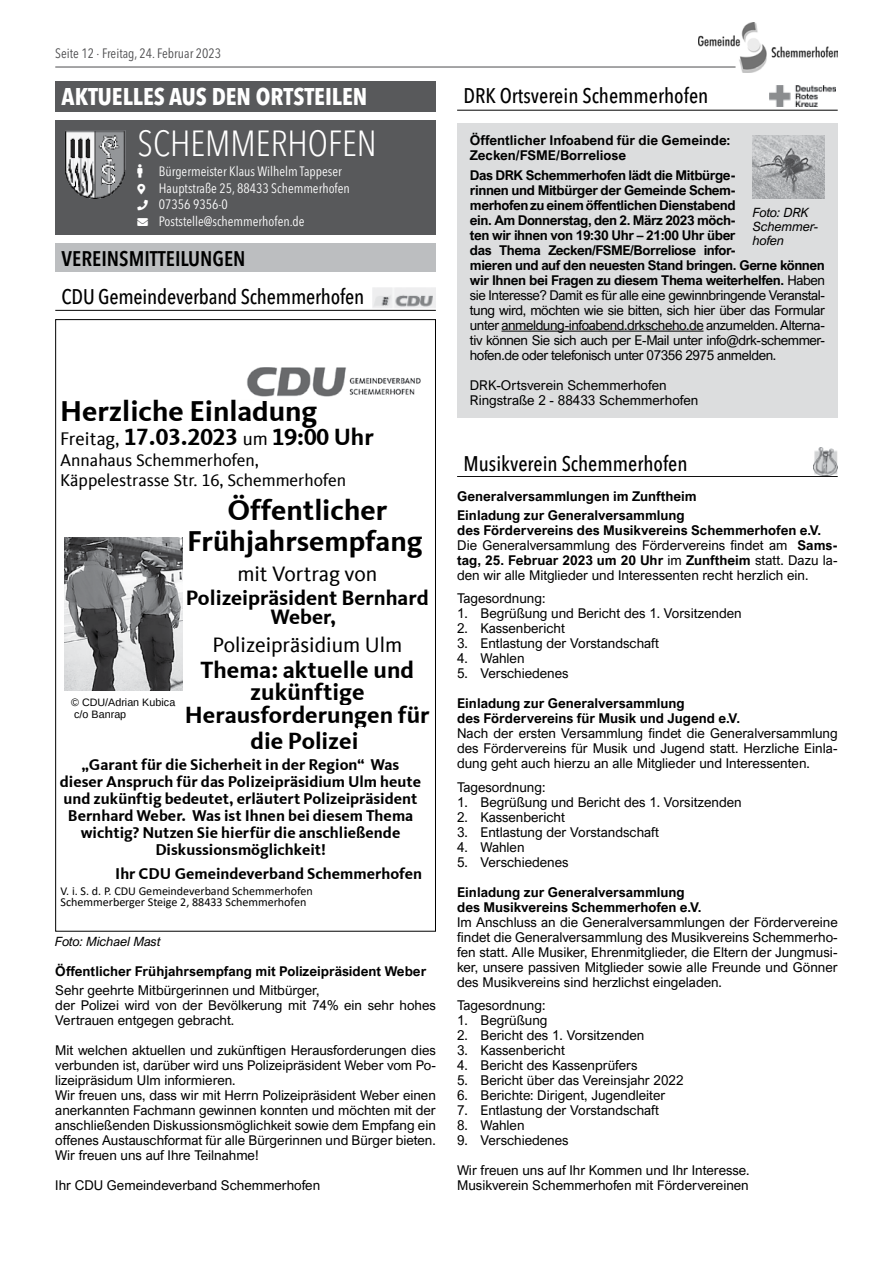
<style>
.page{position:relative;width:893px;height:1263px;background:#fff}
.page>*{position:absolute;margin:0;border:0;box-sizing:border-box;transform-origin:0 0}
.t1{font:300 condensed 36px "Avenir Next W1 G";color:#fff}
.t2{font:700 29.55px/30.9px "CDU Kievit Tab";color:#000;text-align:center}
.t3{font:700 24.15px/22.4px "CDU Kievit Tab";color:#000;text-align:center}
.t4{font:700 condensed 24px "Avenir Next W1 G";color:#fff}
.t5{font:21.45px "CDU Kievit Tab";letter-spacing:-.005em;color:#000}
.t6{font:700 21.45px/19.8px "CDU Kievit Tab";color:#000;text-align:center}
.t7{font:500 condensed 21px "Avenir Next W1 G";color:#000}
.t8{font:21px "Avenir Next W1 G Cn Demi";color:#000}
.t9{font:17.4px/19.8px "CDU Kievit Tab";color:#000}
.t10{font:700 16.05px/17px "CDU Kievit Tab";color:#000;text-align:center}
.t11{font:13.5px/15px "Arial Nova";color:#000}
.t12{font:700 13.5px/15px "Arial Nova";letter-spacing:-.015em;color:#000}
.t13{font:condensed 13.5px/16.5px "Avenir Next W1 G";color:#fff}
.t14{font:condensed 13.5px "Avenir Next W1 G";color:#4d4d4f}
.t15{font:italic 12.75px/14.2px "Arial Nova";color:#000}
.t16{font:12.15px/10.9px "Calibri";letter-spacing:-.005em;color:#000}
.t17{font:10.8px/12.1px "Liberation Sans";color:#000}
.s1{font-weight:400;font-size:18.75px}
.s2{font-weight:400}
.s3{font-weight:700}
</style>
<div class="page">
<img style="left:699px;top:23px;width:139px;height:49px">
<hr style="left:55px;top:67px;width:680px;height:1px;background:#4d4d4f">
<div style="left:55px;top:81px;width:381px;height:31px;background:#58595b"></div>
<div style="left:55px;top:120px;width:381px;height:115px;background:#58595b"></div>
<img style="left:65px;top:130px;width:61px;height:69px">
<div style="left:55px;top:244px;width:381px;height:28px;background:#bcbec0"></div>
<hr style="left:55px;top:310px;width:381px;height:1px;background:#000">
<img style="left:372px;top:287px;width:64px;height:21px">
<img style="left:65px;top:538px;width:118px;height:152px">
<img style="left:247px;top:367px;width:174px;height:30px">
<hr style="left:457px;top:110px;width:381px;height:1px;background:#000">
<img style="left:770px;top:85px;width:66px;height:21px">
<div style="left:457px;top:123px;width:381px;height:294px;background:#dcddde"></div>
<hr style="left:501px;top:331px;width:202px;height:1px;background:#000">
<img style="left:753px;top:136px;width:72px;height:63px">
<hr style="left:457px;top:476px;width:381px;height:1px;background:#000">
<img style="left:813px;top:447px;width:25px;height:28px">
<p class="t14" style="left:55px;top:42px;width:168px">Seite 12 · Freitag, 24. Februar 2023</p>
<h3 class="t4" style="left:62px;top:78px;width:307px">AKTUELLES AUS DEN ORTSTEILEN</h3>
<h1 class="t1" style="left:138px;top:114px;width:241px">SCHEMMERHOFEN</h1>
<p class="t13" style="left:159px;top:162px;width:193px;text-indent:-21px">♂ Bürgermeister Klaus Wilhelm Tappeser<br>Hauptstraße 25, 88433 Schemmerhofen<br>07356 9356-0<br>Poststelle@schemmerhofen.de</p>
<h3 class="t8" style="left:62px;top:242px;width:185px">VEREINSMITTEILUNGEN</h3>
<h3 class="t7" style="left:62px;top:280px;width:304px">CDU Gemeindeverband Schemmerhofen</h3>
<h2 class="t2" style="left:60px;top:396px;width:259px">Herzliche Einladung</h2>
<h3 class="t3" style="left:60px;top:426px;width:315px"><span class="s1">Freitag,</span> 17.03.2023 <span class="s1">um</span> 19:00 Uhr</h3>
<p class="t9" style="left:60px;top:452px;width:288px">Annahaus Schemmerhofen,<br>Käppelestrasse Str. 16, Schemmerhofen</p>
<p class="t17" style="left:71px;top:697px;width:106px">© CDU/Adrian Kubica c/o Banrap</p>
<h2 class="t2" style="left:187px;top:496px;width:237px">Öffentlicher<br>Frühjahrsempfang</h2>
<h3 class="t5" style="left:237px;top:565px;width:141px">mit Vortrag von</h3>
<h3 class="t6" style="left:186px;top:588px;width:244px">Polizeipräsident Bernhard<br>Weber,</h3>
<h3 class="t5" style="left:212px;top:636px;width:191px">Polizeipräsidium Ulm</h3>
<h3 class="t3" style="left:185px;top:659px;width:246px">Thema: aktuelle und zukünftige<br>Herausforderungen für</h3>
<h3 class="t3" style="left:250px;top:730px;width:109px">die Polizei</h3>
<p class="t10" style="left:60px;top:757px;width:363px">„Garant für die Sicherheit in der Region“ Was dieser Anspruch für das Polizeipräsidium Ulm heute und zukünftig bedeutet, erläutert Polizeipräsident Bernhard Weber. Was ist Ihnen bei diesem Thema wichtig? Nutzen Sie hierfür die anschließende Diskussionsmöglichkeit!</p>
<p class="t10" style="left:115px;top:866px;width:308px">Ihr CDU Gemeindeverband Schemmerhofen</p>
<p class="t16" style="left:61px;top:886px;width:254px">V. i. S. d. P. CDU Gemeindeverband Schemmerhofen<br>Schemmerberger Steige 2, 88433 Schemmerhofen</p>
<p class="t15" style="left:55px;top:934px;width:107px">Foto: Michael Mast</p>
<p class="t12" style="left:55px;top:963px;width:372px">Öffentlicher Frühjahrsempfang mit Polizeipräsident Weber</p>
<p class="t11" style="left:55px;top:983px;width:382px">Sehr geehrte Mitbürgerinnen und Mitbürger,<br>der Polizei wird von der Bevölkerung mit 74% ein sehr hohes<br>Vertrauen entgegen gebracht.</p>
<p class="t11" style="left:55px;top:1043px;width:382px">Mit welchen aktuellen und zukünftigen Herausforderungen dies verbunden ist, darüber wird uns Polizeipräsident Weber vom Po&shy;lizeipräsidum Ulm informieren.<br>Wir freuen uns, dass wir mit Herrn Polizeipräsident Weber einen anerkannten Fachmann gewinnen konnten und möchten mit der anschließenden Diskussionsmöglichkeit sowie dem Empfang ein offenes Austauschformat für alle Bürgerinnen und Bürger bieten.<br>Wir freuen uns auf Ihre Teilnahme!</p>
<p class="t11" style="left:55px;top:1178px;width:266px">Ihr CDU Gemeindeverband Schemmerhofen</p>
<h3 class="t7" style="left:464px;top:79px;width:246px">DRK Ortsverein Schemmerhofen</h3>
<p class="t12" style="left:470px;top:133px;width:262px">Öffentlicher Infoabend für die Gemeinde:<br>Zecken/FSME/Borreliose</p>
<p class="t12" style="left:470px;top:167px;width:357px">Das DRK Schemmerhofen lädt die Mitbürge-<br>rinnen und Mitbürger der Gemeinde Schem-<br>merhofen zu einem öffentlichen Dienstabend<br>ein. Am Donnerstag, den 2. März 2023 möch-<br>ten wir ihnen von 19:30 Uhr – 21:00 Uhr über<br>das Thema Zecken/FSME/Borreliose infor-<br>mieren und auf den neuesten Stand bringen. Gerne können wir Ihnen bei Fragen zu diesem Thema weiterhelfen. <span class="s2">Haben sie Interesse? Damit es für alle eine gewinnbringende Veranstal&shy;tung wird, möchten wie sie bitten, sich hier über das Formular unter anmeldung-infoabend.drkscheho.de anzumelden. Alterna&shy;tiv können Sie sich auch per E-Mail unter info@drk-schemmer&shy;hofen.de oder telefonisch unter 07356 2975 anmelden.</span></p>
<p class="t11" style="left:470px;top:377px;width:230px">DRK-Ortsverein Schemmerhofen<br>Ringstraße 2 - 88433 Schemmerhofen</p>
<p class="t15" style="left:753px;top:205px;width:67px">Foto: DRK<br>Schemmer&shy;hofen</p>
<h3 class="t7" style="left:463px;top:446px;width:226px">Musikverein Schemmerhofen</h3>
<p class="t12" style="left:457px;top:486px;width:241px;line-height:19.2px">Generalversammlungen im Zunftheim<br>Einladung zur Generalversammlung</p>
<p class="t11" style="left:457px;top:522px;width:382px"><span class="s3">des Fördervereins des Musikvereins Schemmerhofen e.V.<br></span>Die Generalversammlung des Fördervereins findet am <span class="s3">Sams&shy;tag, 25. Februar 2023 um 20 Uhr</span> im <span class="s3">Zunftheim</span> statt. Dazu la&shy;den wir alle Mitglieder und Interessenten recht herzlich ein.</p>
<p class="t11" style="left:457px;top:591px;width:90px">Tagesordnung:</p>
<p class="t11" style="left:457px;top:606px;width:286px">1. Begrüßung und Bericht des 1. Vorsitzenden</p>
<p class="t11" style="left:457px;top:621px;width:109px">2. Kassenbericht</p>
<p class="t11" style="left:457px;top:636px;width:203px">3. Entlastung der Vorstandschaft</p>
<p class="t11" style="left:457px;top:651px;width:69px">4. Wahlen</p>
<p class="t11" style="left:457px;top:666px;width:113px">5. Verschiedenes</p>
<p class="t12" style="left:457px;top:696px;width:284px">Einladung zur Generalversammlung<br>des Fördervereins für Musik und Jugend e.V.</p>
<p class="t11" style="left:457px;top:726px;width:382px;text-align:justify">Nach der ersten Versammlung findet die Generalversammlung des Fördervereins für Musik und Jugend statt. Herzliche Einla&shy;dung geht auch hierzu an alle Mitglieder und Interessenten.</p>
<p class="t11" style="left:457px;top:779px;width:90px">Tagesordnung:</p>
<p class="t11" style="left:457px;top:794px;width:286px">1. Begrüßung und Bericht des 1. Vorsitzenden</p>
<p class="t11" style="left:457px;top:809px;width:109px">2. Kassenbericht</p>
<p class="t11" style="left:457px;top:824px;width:203px">3. Entlastung der Vorstandschaft</p>
<p class="t11" style="left:457px;top:839px;width:69px">4. Wahlen</p>
<p class="t11" style="left:457px;top:854px;width:113px">5. Verschiedenes</p>
<p class="t12" style="left:457px;top:884px;width:246px">Einladung zur Generalversammlung des Musikvereins Schemmerhofen e.V.</p>
<p class="t11" style="left:457px;top:914px;width:382px;text-align:justify">Im Anschluss an die Generalversammlungen der Fördervereine findet die Generalversammlung des Musikvereins Schemmerho&shy;fen statt. Alle Musiker, Ehrenmitglieder, die Eltern der Jungmusi&shy;ker, unsere passiven Mitglieder sowie alle Freunde und Gönner des Musikvereins sind herzlichst eingeladen.</p>
<p class="t11" style="left:457px;top:998px;width:90px">Tagesordnung:</p>
<p class="t11" style="left:457px;top:1013px;width:92px">1. Begrüßung</p>
<p class="t11" style="left:457px;top:1028px;width:189px">2. Bericht des 1. Vorsitzenden</p>
<p class="t11" style="left:457px;top:1043px;width:109px">3. Kassenbericht</p>
<p class="t11" style="left:457px;top:1058px;width:182px">4. Bericht des Kassenprüfers</p>
<p class="t11" style="left:457px;top:1073px;width:228px">5. Bericht über das Vereinsjahr 2022</p>
<p class="t11" style="left:457px;top:1088px;width:210px">6. Berichte: Dirigent, Jugendleiter</p>
<p class="t11" style="left:457px;top:1103px;width:203px">7. Entlastung der Vorstandschaft</p>
<p class="t11" style="left:457px;top:1118px;width:69px">8. Wahlen</p>
<p class="t11" style="left:457px;top:1133px;width:113px">9. Verschiedenes</p>
<p class="t11" style="left:457px;top:1163px;width:294px">Wir freuen uns auf Ihr Kommen und Ihr Interesse.<br>Musikverein Schemmerhofen mit Fördervereinen</p>
</div>
